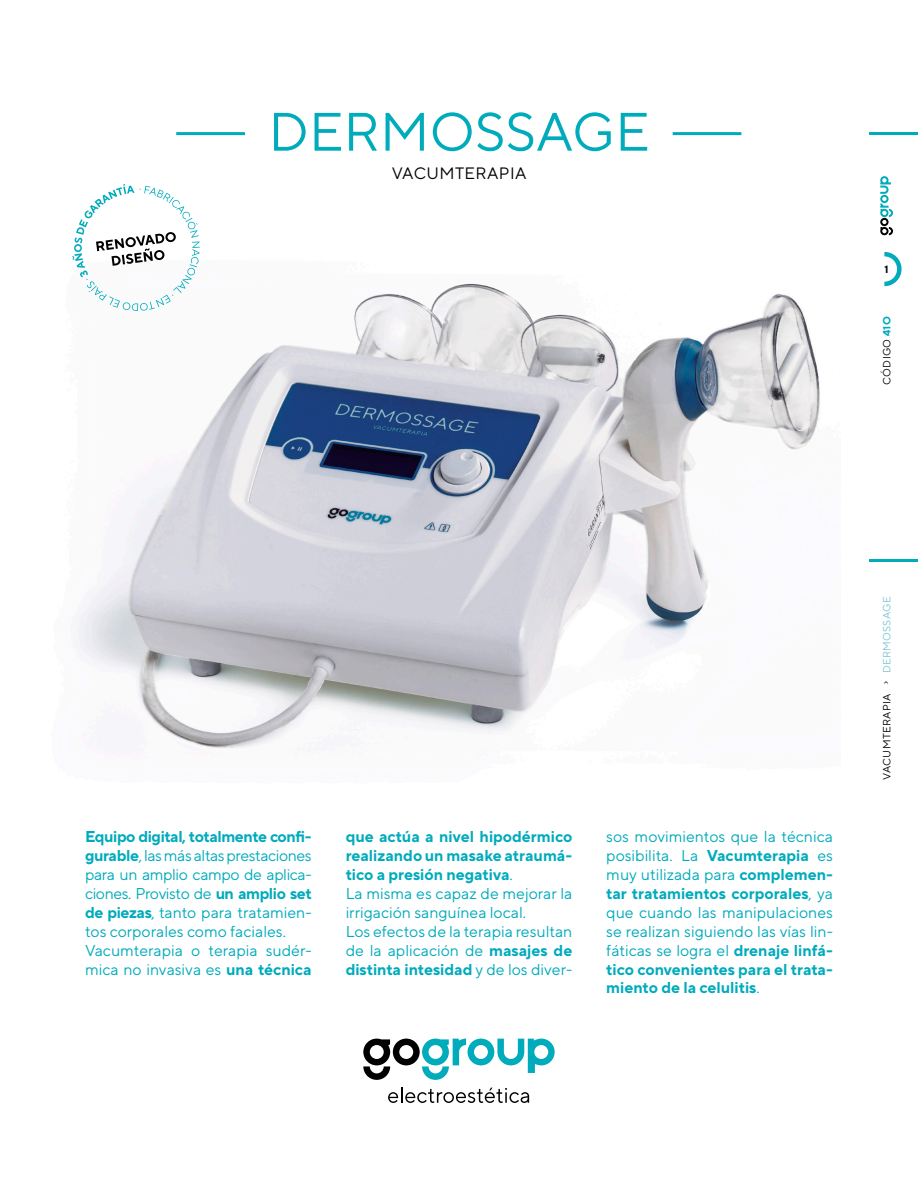
<style>
.page{position:relative;width:918px;height:1188px;background:#fff}
.page>*{position:absolute;margin:0;border:0;box-sizing:border-box;transform-origin:0 0}
.t1{font:54px "TT Norms Pro";color:#00abbc}
.t2{font:16.5px "TT Norms Pro";letter-spacing:.025em;color:#000}
.t3{font:15.75px/18.9px "TT Norms Pro";color:#00abbc;text-align:justify}
.t4{font:700 15.75px/18.9px "TT Norms Pro";color:#00abbc;text-align:justify}
.t5{font:10.5px "TT Norms Pro";letter-spacing:.025em;color:#000}
.t6{font:700 10.5px "TT Norms Pro";color:#000}
.s1{font-weight:700;color:#00abbc}
.s2{font-weight:700}
.s3{font-weight:400}
.s4{font-family:"Delicious"}
.s5{color:#7dc5d2}
</style>
<div class="page">
<hr style="left:869px;top:132px;width:49px;height:3px;background:#00abbc">
<hr style="left:869px;top:559px;width:49px;height:3px;background:#00abbc">
<svg style="left:880px;top:176px;width:13px;height:59px"></svg>
<svg style="left:884px;top:251px;width:18px;height:36px"></svg>
<img style="left:78px;top:283px;width:742px;height:466px">
<hr style="left:673px;top:132px;width:68px;height:3px;background:#00abbc">
<hr style="left:176px;top:132px;width:69px;height:3px;background:#00abbc">
<svg style="left:363px;top:1039px;width:192px;height:41px"></svg>
<svg style="left:388px;top:1088px;width:141px;height:15px"></svg>
<svg style="left:72px;top:184px;width:128px;height:127px"></svg>
<p class="t1" style="left:268px;top:97px;width:383px">DERMOSSAGE</p>
<p class="t2" style="left:392px;top:163px;width:136px">VACUMTERAPIA</p>
<p class="t6" style="left:885px;top:262px;width:6px">1</p>
<p class="t5" style="left:880px;top:385px;width:70px;rotate:-90deg">CÓDIGO <span class="s1">41O</span></p>
<p class="t3" style="left:85px;top:827px;width:228px"><span class="s2">Equipo digital, totalmente confi&shy;gurable</span>, las más altas prestaciones para un amplio campo de aplica&shy;ciones. Provisto de <span class="s2">un amplio set de piezas</span>, tanto para tratamien&shy;tos corporales como faciales.</p>
<p class="t3" style="left:85px;top:940px;width:228px">Vacumterapia o terapia sudér&shy;mica no invasiva es <span class="s2">una técnica</span></p>
<p class="t4" style="left:346px;top:827px;width:228px">que actúa a nivel hipodérmico realizando un masake atraumá&shy;tico a presión negativa<span class="s3">.</span></p>
<p class="t3" style="left:346px;top:883px;width:228px">La misma es capaz de mejorar la irrigación sanguínea local.</p>
<p class="t3" style="left:346px;top:921px;width:228px">Los efectos de la terapia resultan de la aplicación de <span class="s2">masajes de distinta intesidad</span> y de los diver-</p>
<p class="t3" style="left:606px;top:827px;width:228px">sos movimientos que la técnica posibilita. La <span class="s2">Vacumterapia</span> es muy utilizada para <span class="s2">complemen&shy;tar tratamientos corporales</span>, ya que cuando las manipulaciones se realizan siguiendo las vías lin&shy;fáticas se logra el <span class="s2">drenaje linfá&shy;tico convenientes para el trata&shy;miento de la celulitis</span>.</p>
<p class="t5" style="left:880px;top:780px;width:184px;rotate:-90deg">VACUMTERAPIA <span class="s4">&gt;</span> <span class="s5">DERMOSSAGE</span></p>
</div>
